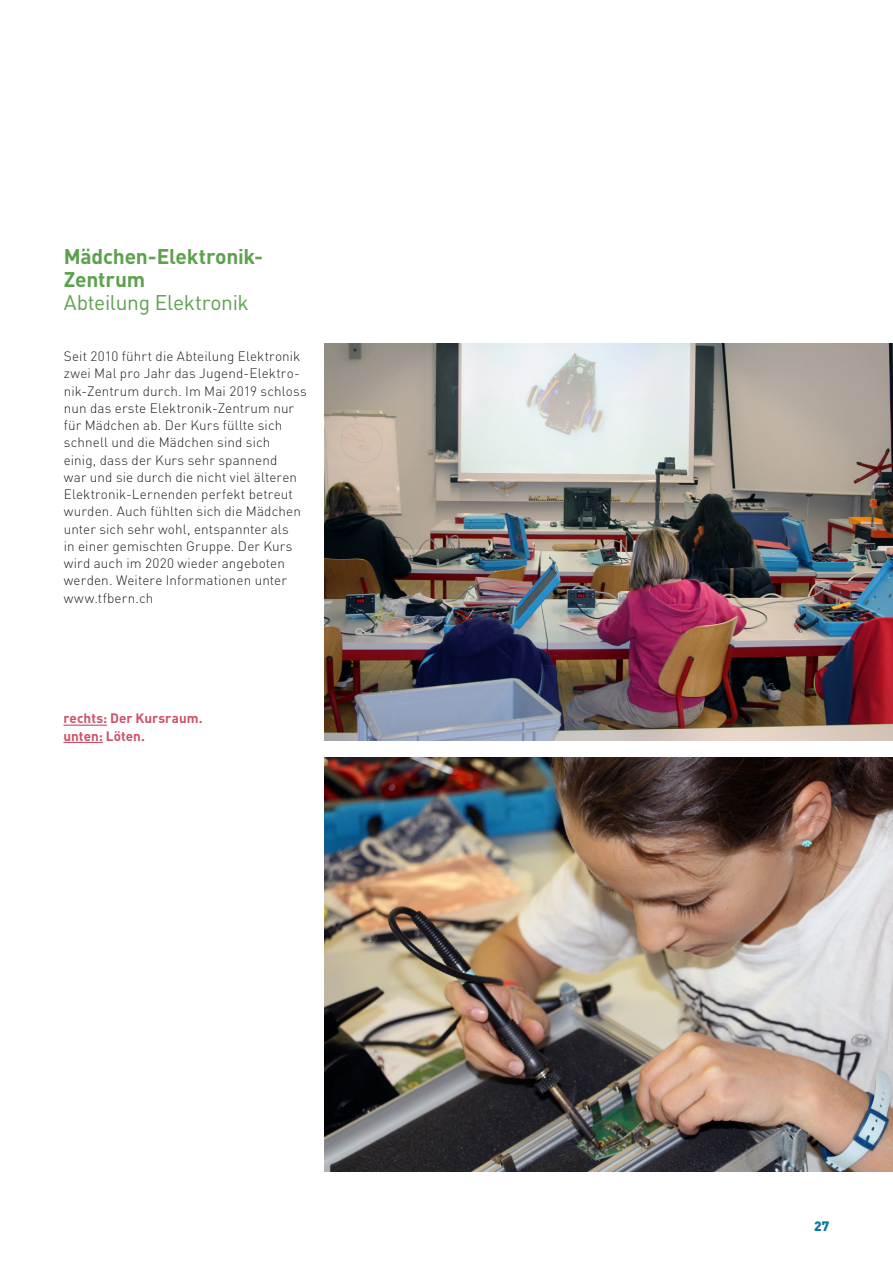
<style>
.page{position:relative;width:893px;height:1263px;background:#fff}
.page>*{position:absolute;margin:0;border:0;box-sizing:border-box;transform-origin:0 0}
._02_Lead{font:700 21px/23.2px "DINOT";letter-spacing:-.01em;color:#5da14f}
._02_Lead-2{font:21px "DINOT";letter-spacing:-.015em;color:#5da14f}
._03_GT_ohne_Einzug{font:300 13.5px/17.2px "DINOT";letter-spacing:.01em;color:#231f20}
._02_Quote{font:700 13.5px/17.2px "DINOT";letter-spacing:.005em;color:#cd5268}
.t1{font:900 13.5px "DINOT";color:#0678a3}
</style>
<div class="page">
<img style="left:325px;top:344px;width:568px;height:397px">
<img style="left:325px;top:758px;width:568px;height:414px">
<hr style="left:63px;top:725px;width:44px;height:1px;background:#cd5268">
<hr style="left:63px;top:742px;width:40px;height:1px;background:#cd5268">
<p class="_02_Lead" style="left:64px;top:244px;width:201px">Mädchen-Elektronik-<br>Zentrum</p>
<p class="_02_Lead-2" style="left:64px;top:289px;width:187px">Abteilung Elektronik</p>
<p class="_03_GT_ohne_Einzug" style="left:64px;top:347px;width:245px">Seit 2010 führt die Abteilung Elektronik zwei Mal pro Jahr das Jugend-Elektro&shy;nik-Zentrum durch. Im Mai 2019 schloss nun das erste Elektronik-Zentrum nur für Mädchen ab. Der Kurs füllte sich schnell und die Mädchen sind sich<br>einig, dass der Kurs sehr spannend<br>war und sie durch die nicht viel älteren Elektronik-Lernenden perfekt betreut wurden. Auch fühlten sich die Mädchen unter sich sehr wohl, entspannter als<br>in einer gemischten Gruppe. Der Kurs wird auch im 2020 wieder angeboten werden. Weitere Informationen unter www.tfbern.ch</p>
<p class="_02_Quote" style="left:63px;top:709px;width:141px">rechts: Der Kursraum. unten: Löten.</p>
<p class="t1" style="left:814px;top:1217px;width:17px">27</p>
</div>
